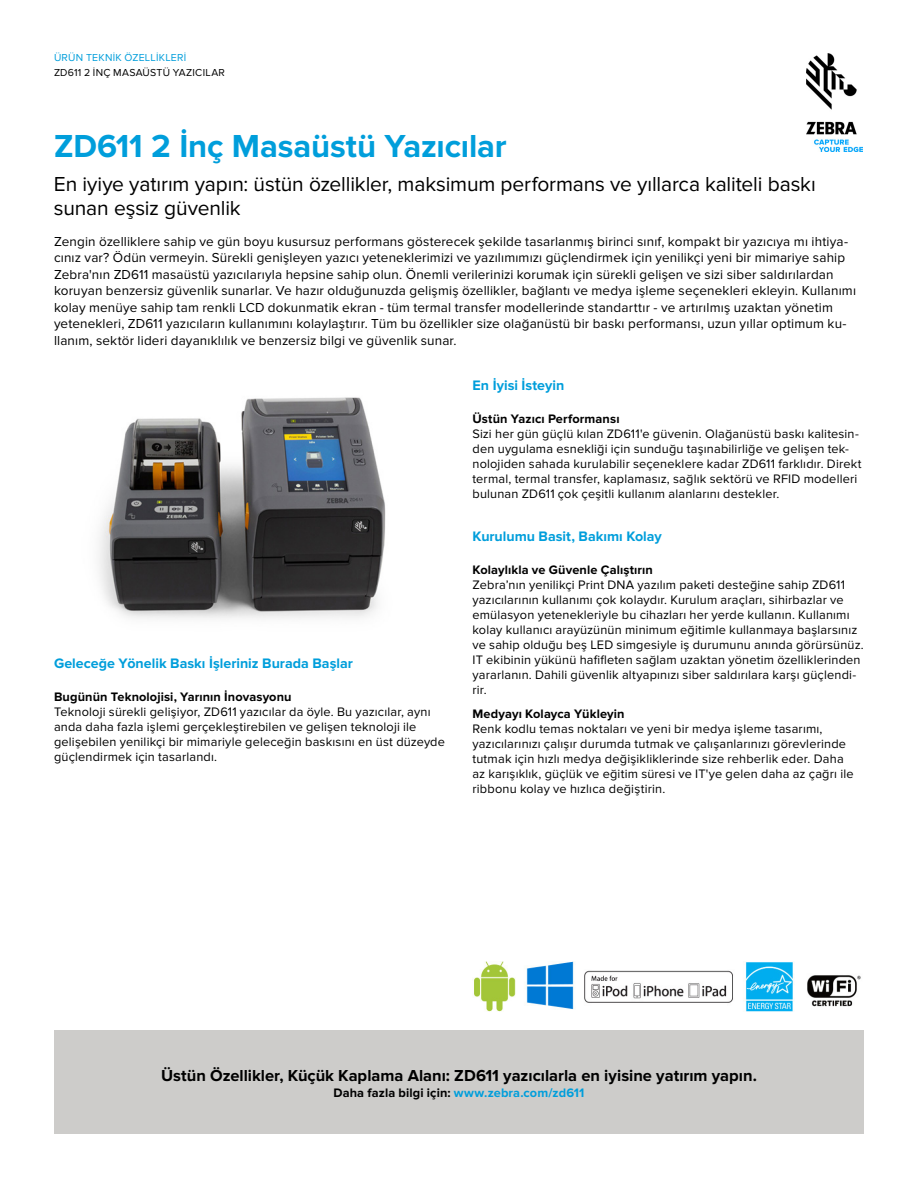
<style>
.page{position:relative;width:918px;height:1188px;background:#fff}
.page>*{position:absolute;margin:0;border:0;box-sizing:border-box;transform-origin:0 0}
.t1{font:700 33px "Proxima Nova";letter-spacing:-.005em;color:#009edb}
.t2{font:21px/24px "Proxima Nova";letter-spacing:-.005em;color:#000}
.t3{font:700 16.5px "Proxima Nova";color:#000}
.t4{font:700 14.25px "Proxima Nova";color:#009edb}
.t5{font:13.5px/16.5px "Proxima Nova";letter-spacing:.01em;color:#000}
.t6{font:12.75px/15px "Proxima Nova";letter-spacing:.015em;color:#000}
.t7{font:700 12.75px "Proxima Nova";letter-spacing:.01em;color:#000}
.t8{font:10.5px "Proxima Nova";letter-spacing:.025em;color:#000}
.t9{font:10.5px "Proxima Nova";letter-spacing:.025em;color:#009edb}
.s1{color:#009edb}
</style>
<div class="page">
<img style="left:806px;top:54px;width:56px;height:97px">
<div style="left:54px;top:1031px;width:810px;height:103px;background:#cdccca"></div>
<img style="left:474px;top:962px;width:387px;height:50px">
<img style="left:99px;top:397px;width:287px;height:222px">
<p class="t9" style="left:54px;top:52px;width:134px">ÜRÜN TEKNİK ÖZELLİKLERİ</p>
<p class="t8" style="left:54px;top:66px;width:172px">ZD611 2 İNÇ MASAÜSTÜ YAZICILAR</p>
<h1 class="t1" style="left:54px;top:127px;width:454px">ZD611 2 İnç Masaüstü Yazıcılar</h1>
<h2 class="t2" style="left:54px;top:173px;width:763px">En iyiye yatırım yapın: üstün özellikler, maksimum performans ve yıllarca kaliteli baskı sunan eşsiz güvenlik</h2>
<p class="t5" style="left:54px;top:233px;width:804px">Zengin özelliklere sahip ve gün boyu kusursuz performans gösterecek şekilde tasarlanmış birinci sınıf, kompakt bir yazıcıya mı ihtiya&shy;cınız var? Ödün vermeyin. Sürekli genişleyen yazıcı yeteneklerimizi ve yazılımımızı güçlendirmek için yenilikçi yeni bir mimariye sahip Zebra'nın ZD611 masaüstü yazıcılarıyla hepsine sahip olun. Önemli verilerinizi korumak için sürekli gelişen ve sizi siber saldırılardan koruyan benzersiz güvenlik sunarlar. Ve hazır olduğunuzda gelişmiş özellikler, bağlantı ve medya işleme seçenekleri ekleyin. Kullanımı kolay menüye sahip tam renkli LCD dokunmatik ekran - tüm termal transfer modellerinde standarttır - ve artırılmış uzaktan yönetim yetenekleri, ZD611 yazıcıların kullanımını kolaylaştırır. Tüm bu özellikler size olağanüstü bir baskı performansı, uzun yıllar optimum ku&shy;llanım, sektör lideri dayanıklılık ve benzersiz bilgi ve güvenlik sunar.</p>
<p class="t4" style="left:54px;top:655px;width:301px">Geleceğe Yönelik Baskı İşleriniz Burada Başlar</p>
<p class="t7" style="left:54px;top:689px;width:239px">Bugünün Teknolojisi, Yarının İnovasyonu</p>
<p class="t6" style="left:54px;top:704px;width:393px">Teknoloji sürekli gelişiyor, ZD611 yazıcılar da öyle. Bu yazıcılar, aynı anda daha fazla işlemi gerçekleştirebilen ve gelişen teknoloji ile gelişebilen yenilikçi bir mimariyle geleceğin baskısını en üst düzeyde güçlendirmek için tasarlandı.</p>
<p class="t4" style="left:472px;top:377px;width:93px">En İyisi İsteyin</p>
<p class="t7" style="left:472px;top:411px;width:149px">Üstün Yazıcı Performansı</p>
<p class="t6" style="left:472px;top:426px;width:391px">Sizi her gün güçlü kılan ZD611'e güvenin. Olağanüstü baskı kalitesin&shy;den uygulama esnekliği için sunduğu taşınabilirliğe ve gelişen tek&shy;nolojiden sahada kurulabilir seçeneklere kadar ZD611 farklıdır. Direkt termal, termal transfer, kaplamasız, sağlık sektörü ve RFID modelleri bulunan ZD611 çok çeşitli kullanım alanlarını destekler.</p>
<p class="t4" style="left:472px;top:528px;width:191px">Kurulumu Basit, Bakımı Kolay</p>
<p class="t7" style="left:472px;top:562px;width:182px">Kolaylıkla ve Güvenle Çalıştırın</p>
<p class="t6" style="left:472px;top:578px;width:393px">Zebra’nın yenilikçi Print DNA yazılım paketi desteğine sahip ZD611 yazıcılarının kullanımı çok kolaydır. Kurulum araçları, sihirbazlar ve emülasyon yetenekleriyle bu cihazları her yerde kullanın. Kullanımı kolay kullanıcı arayüzünün minimum eğitimle kullanmaya başlarsınız ve sahip olduğu beş LED simgesiyle iş durumunu anında görürsünüz.<br>IT ekibinin yükünü hafifleten sağlam uzaktan yönetim özelliklerinden yararlanın. Dahili güvenlik altyapınızı siber saldırılara karşı güçlendi&shy;rir.</p>
<p class="t7" style="left:472px;top:706px;width:154px">Medyayı Kolayca Yükleyin</p>
<p class="t6" style="left:472px;top:721px;width:383px">Renk kodlu temas noktaları ve yeni bir medya işleme tasarımı, yazıcılarınızı çalışır durumda tutmak ve çalışanlarınızı görevlerinde tutmak için hızlı medya değişikliklerinde size rehberlik eder. Daha az karışıklık, güçlük ve eğitim süresi ve IT'ye gelen daha az çağrı ile ribbonu kolay ve hızlıca değiştirin.</p>
<p class="t3" style="left:161px;top:1066px;width:597px">Üstün Özellikler, Küçük Kaplama Alanı: ZD611 yazıcılarla en iyisine yatırım yapın.</p>
<p class="t7" style="left:333px;top:1085px;width:253px">Daha fazla bilgi için: <span class="s1">www.zebra.com/zd611</span></p>
</div>
